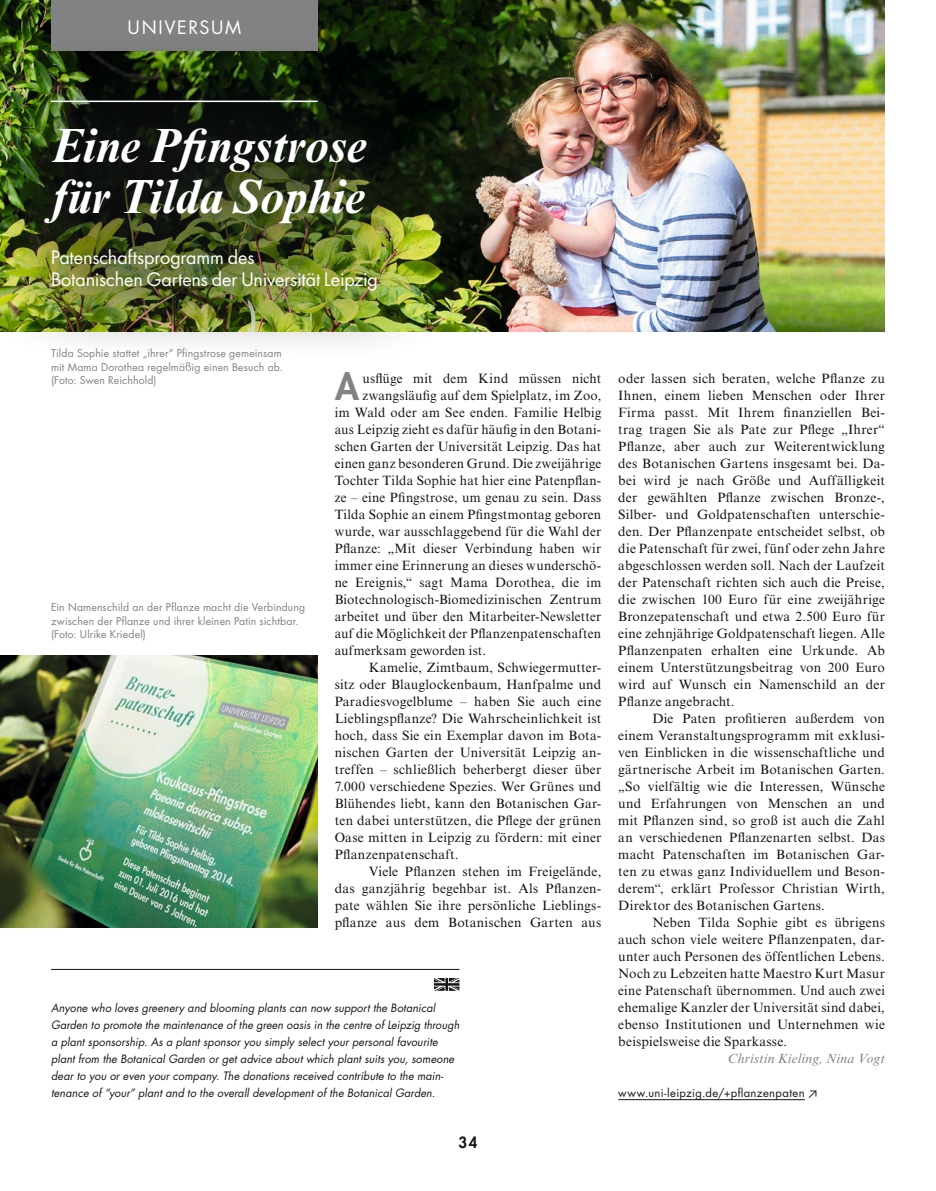
<style>
.page{position:relative;width:936px;height:1191px;background:#fff}
.page>*{position:absolute;margin:0;border:0;box-sizing:border-box;transform-origin:0 0}
.t1{font:italic 700 48px/51px "Times New Roman MT Std";letter-spacing:-.005em;color:#fff}
.t2{font:800 36px "Futura Std";color:#818281}
.t3{font:18px/22.5px "Futura Std";letter-spacing:-.005em;color:#fff}
.t4{font:18px "Futura Std";letter-spacing:.09em;color:#fff}
.t5{font:800 15px "Futura Std";color:#151616}
.t6{font:13.5px/17px "Times New Roman MT Std";letter-spacing:.02em;color:#151616;text-align:justify}
.t7{font:italic 13.5px "Times New Roman MT Std";letter-spacing:.01em;color:#818281}
.t8{font:italic 11.25px/17px "Futura Std";letter-spacing:.01em;color:#151616}
.t9{font:11.25px "Futura Std";letter-spacing:.03em;color:#151616}
.t10{font:10.5px/13.5px "Futura Std";letter-spacing:.015em;color:#818281;text-align:justify}
.s1{font-family:"Calibri";font-size:12px}
</style>
<div class="page">
<img style="left:0;top:0;width:884px;height:332px">
<div style="left:51px;top:0;width:266px;height:51px;background:#818281"></div>
<hr style="left:618px;top:1099px;width:186px;height:1px;background:#151616">
<div style="left:0;top:33px;width:447px;height:328px;background:#151616;opacity:.9"></div>
<hr style="left:51px;top:101px;width:266px;height:1px;background:#fff">
<hr style="left:51px;top:969px;width:408px;height:1px;background:#151616">
<svg style="left:434px;top:978px;width:25px;height:12px"></svg>
<img style="left:0;top:655px;width:317px;height:272px">
<h3 class="t4" style="left:127px;top:15px;width:115px">UNIVERSUM</h3>
<h1 class="t1" style="left:51px;top:120px;width:318px">Eine Pfingstrose für Tilda Sophie</h1>
<h3 class="t3" style="left:51px;top:246px;width:328px">Patenschaftsprogramm des<br>Botanischen Gartens der Universität Leipzig</h3>
<p class="t10" style="left:51px;top:347px;width:233px">Tilda Sophie stattet „ihrer“ Pfingstrose gemeinsam mit Mama Dorothea regelmäßig einen Besuch ab. (Foto: Swen Reichhold)</p>
<p class="t10" style="left:51px;top:600px;width:256px;text-align:left">Ein Namenschild an der Pflanze macht die Verbindung zwischen der Pflanze und ihrer kleinen Patin sichtbar. (Foto: Ulrike Kriedel)</p>
<h2 class="t2" style="left:335px;top:364px;width:25px">A</h2>
<p class="t6" style="left:362px;top:370px;width:240px">usflüge mit dem Kind müssen nicht</p>
<p class="t6" style="left:362px;top:387px;width:240px">zwangsläufig auf dem Spielplatz, im Zoo,</p>
<p class="t6" style="left:334px;top:404px;width:268px">im Wald oder am See enden. Familie Helbig</p>
<p class="t6" style="left:334px;top:421px;width:268px">aus Leipzig zieht es dafür häufig in den Botani-</p>
<p class="t6" style="left:334px;top:438px;width:268px">schen Garten der Universität Leipzig. Das hat</p>
<p class="t6" style="left:334px;top:455px;width:268px">einen ganz besonderen Grund. Die zweijährige</p>
<p class="t6" style="left:334px;top:472px;width:268px">Tochter Tilda Sophie hat hier eine Patenpflan-</p>
<p class="t6" style="left:334px;top:489px;width:268px">ze – eine Pfingstrose, um genau zu sein. Dass</p>
<p class="t6" style="left:334px;top:506px;width:268px">Tilda Sophie an einem Pfingstmontag geboren</p>
<p class="t6" style="left:334px;top:523px;width:268px">wurde, war ausschlaggebend für die Wahl der</p>
<p class="t6" style="left:334px;top:540px;width:268px">Pflanze: „Mit dieser Verbindung haben wir</p>
<p class="t6" style="left:334px;top:557px;width:268px">immer eine Erinnerung an dieses wunderschö-</p>
<p class="t6" style="left:334px;top:574px;width:268px">ne Ereignis,“ sagt Mama Dorothea, die im</p>
<p class="t6" style="left:334px;top:591px;width:268px">Biotechnologisch-Biomedizinischen Zentrum</p>
<p class="t6" style="left:334px;top:608px;width:268px">arbeitet und über den Mitarbeiter-Newsletter</p>
<p class="t6" style="left:334px;top:625px;width:268px">auf die Möglichkeit der Pflanzenpatenschaften</p>
<p class="t6" style="left:334px;top:642px;width:153px">aufmerksam geworden ist.</p>
<p class="t6" style="left:369px;top:659px;width:234px">Kamelie, Zimtbaum, Schwiegermutter-</p>
<p class="t6" style="left:334px;top:676px;width:268px">sitz oder Blauglockenbaum, Hanfpalme und</p>
<p class="t6" style="left:334px;top:693px;width:268px">Paradiesvogelblume – haben Sie auch eine</p>
<p class="t6" style="left:334px;top:710px;width:268px">Lieblingspflanze? Die Wahrscheinlichkeit ist</p>
<p class="t6" style="left:334px;top:727px;width:268px">hoch, dass Sie ein Exemplar davon im Bota-</p>
<p class="t6" style="left:334px;top:744px;width:268px">nischen Garten der Universität Leipzig an-</p>
<p class="t6" style="left:334px;top:761px;width:268px">treffen – schließlich beherbergt dieser über</p>
<p class="t6" style="left:334px;top:778px;width:268px">7.000 verschiedene Spezies. Wer Grünes und</p>
<p class="t6" style="left:334px;top:795px;width:268px">Blühendes liebt, kann den Botanischen Gar-</p>
<p class="t6" style="left:334px;top:812px;width:268px">ten dabei unterstützen, die Pflege der grünen</p>
<p class="t6" style="left:334px;top:829px;width:268px">Oase mitten in Leipzig zu fördern: mit einer</p>
<p class="t6" style="left:334px;top:846px;width:125px">Pflanzenpatenschaft.</p>
<p class="t6" style="left:369px;top:863px;width:234px">Viele Pflanzen stehen im Freigelände,</p>
<p class="t6" style="left:334px;top:880px;width:268px">das ganzjährig begehbar ist. Als Pflanzen-</p>
<p class="t6" style="left:334px;top:897px;width:268px">pate wählen Sie ihre persönliche Lieblings-</p>
<p class="t6" style="left:334px;top:914px;width:268px">pflanze aus dem Botanischen Garten aus</p>
<p class="t8" style="left:51px;top:1000px;width:410px">Anyone who loves greenery and blooming plants can now support the Botanical Garden to promote the maintenance of the green oasis in the centre of Leipzig through a plant sponsorship. As a plant sponsor you simply select your personal favourite plant from the Botanical Garden or get advice about which plant suits you, someone dear to you or even your company. The donations received contribute to the main&shy;tenance of “your” plant and to the overall development of the Botanical Garden.</p>
<p class="t5" style="left:458px;top:1133px;width:20px">34</p>
<p class="t6" style="left:618px;top:370px;width:268px">oder lassen sich beraten, welche Pflanze zu Ihnen, einem lieben Menschen oder Ihrer Firma passt. Mit Ihrem finanziellen Bei&shy;trag tragen Sie als Pate zur Pflege „Ihrer“ Pflanze, aber auch zur Weiterentwicklung des Botanischen Gartens insgesamt bei. Da&shy;bei wird je nach Größe und Auffälligkeit der gewählten Pflanze zwischen Bronze-, Silber- und Goldpatenschaften unterschie&shy;den. Der Pflanzenpate entscheidet selbst, ob die Patenschaft für zwei, fünf oder zehn Jahre abgeschlossen werden soll. Nach der Laufzeit der Patenschaft richten sich auch die Preise, die zwischen 100 Euro für eine zweijährige Bronzepatenschaft und etwa 2.500 Euro für eine zehnjährige Goldpatenschaft liegen. Alle Pflanzenpaten erhalten eine Urkunde. Ab einem Unterstützungsbeitrag von 200 Euro wird auf Wunsch ein Namenschild an der Pflanze angebracht.</p>
<p class="t6" style="left:618px;top:710px;width:268px;text-indent:34px">Die Paten profitieren außerdem von einem Veranstaltungsprogramm mit exklusi&shy;ven Einblicken in die wissenschaftliche und gärtnerische Arbeit im Botanischen Garten. „So vielfältig wie die Interessen, Wünsche und Erfahrungen von Menschen an und mit Pflanzen sind, so groß ist auch die Zahl an verschiedenen Pflanzenarten selbst. Das macht Patenschaften im Botanischen Gar&shy;ten zu etwas ganz Individuellem und Beson&shy;derem“, erklärt Professor Christian Wirth, Direktor des Botanischen Gartens.</p>
<p class="t6" style="left:618px;top:914px;width:268px;text-indent:34px">Neben Tilda Sophie gibt es übrigens auch schon viele weitere Pflanzenpaten, dar&shy;unter auch Personen des öffentlichen Lebens.<br>Noch zu Lebzeiten hatte Maestro Kurt Masur eine Patenschaft übernommen. Und auch zwei ehemalige Kanzler der Universität sind dabei, ebenso Institutionen und Unternehmen wie beispielsweise die Sparkasse.</p>
<p class="t7" style="left:727px;top:1051px;width:159px">Christin Kieling, Nina Vogt</p>
<p class="t9" style="left:618px;top:1086px;width:201px">www.uni-leipzig.de/+pflanzenpaten <span class="s1">↗</span></p>
</div>
